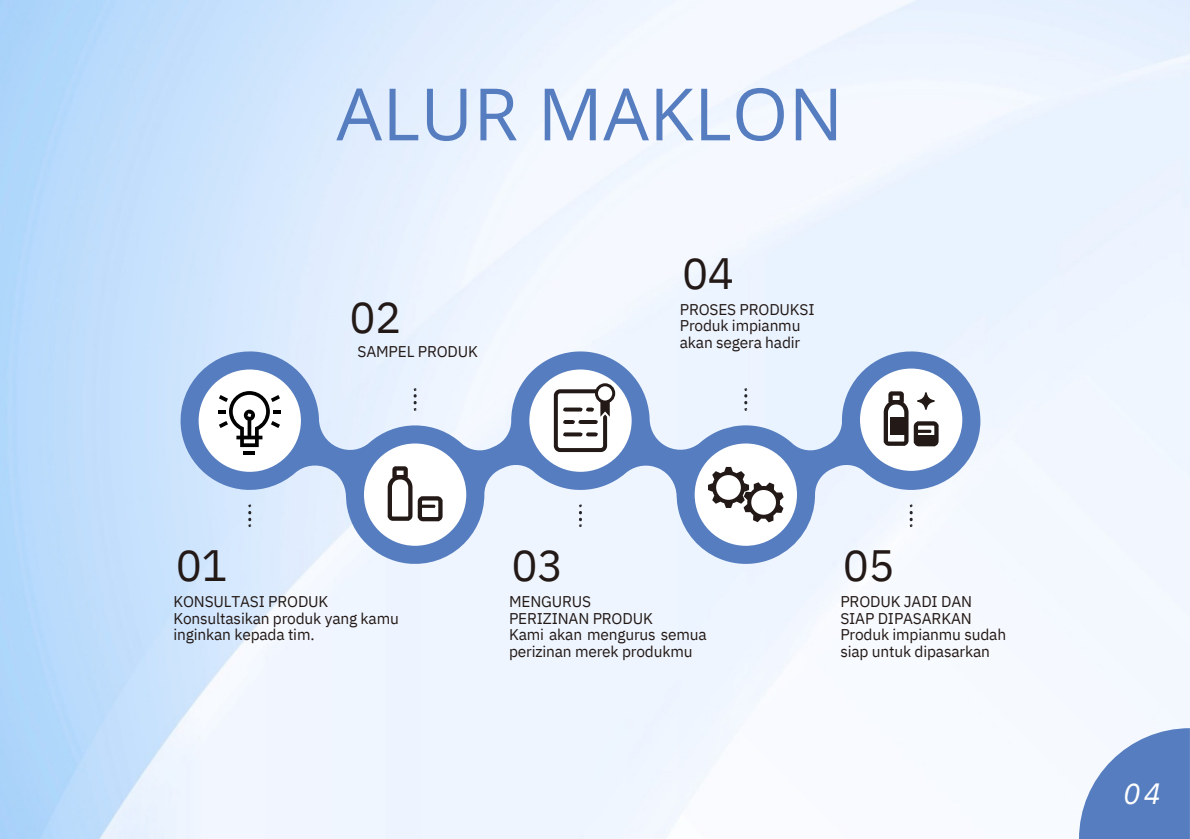
<style>
.page{position:relative;width:1190px;height:839px;background:#fff}
.page>*{position:absolute;margin:0;border:0;box-sizing:border-box;transform-origin:0 0}
.t1{font:72.2px "Open Sans";letter-spacing:.005em;color:#557dbf}
.t2{font:43.8px "IBM Plex Sans";letter-spacing:-.01em;color:#231916}
.t3{font:italic 29.2px "IBM Plex Sans";color:#fff}
.t4{font:15.6px/16.4px "IBM Plex Sans";letter-spacing:-.01em;color:#231916}
</style>
<div class="page">
<svg style="left:177px;top:348px;width:803px;height:220px;background:#bed0ec"></svg>
<div style="left:199px;top:369px;width:102px;height:103px;background:#fff;border-radius:50%"></div>
<svg style="left:218px;top:391px;width:63px;height:63px"></svg>
<svg style="left:414px;top:388px;width:3px;height:23px"></svg>
<svg style="left:744px;top:388px;width:3px;height:23px"></svg>
<svg style="left:248px;top:504px;width:3px;height:23px"></svg>
<svg style="left:579px;top:504px;width:3px;height:23px"></svg>
<svg style="left:910px;top:504px;width:3px;height:23px"></svg>
<div style="left:529px;top:369px;width:103px;height:103px;background:#fff;border-radius:50%"></div>
<div style="left:554px;top:389px;width:53px;height:63px;border:4px solid #231916;border-radius:4px"></div>
<svg style="left:563px;top:432px;width:35px;height:4px"></svg>
<svg style="left:563px;top:398px;width:47px;height:26px"></svg>
<div style="left:596px;top:385px;width:18px;height:17px;background:#fff;border-radius:50%"></div>
<div style="left:595px;top:383px;width:20px;height:20px;border:3px solid #231916;border-radius:50%"></div>
<div style="left:695px;top:443px;width:102px;height:102px;background:#fff;border-radius:50%"></div>
<svg style="left:708px;top:467px;width:76px;height:55px"></svg>
<div style="left:364px;top:443px;width:102px;height:102px;background:#fff;border-radius:50%"></div>
<svg style="left:388px;top:466px;width:24px;height:54px"></svg>
<svg style="left:418px;top:496px;width:25px;height:25px"></svg>
<div style="left:860px;top:368px;width:102px;height:103px;background:#fff;border-radius:50%"></div>
<svg style="left:884px;top:391px;width:24px;height:55px"></svg>
<svg style="left:914px;top:421px;width:25px;height:25px"></svg>
<svg style="left:917px;top:392px;width:17px;height:17px"></svg>
<div style="left:890px;top:416px;width:16px;height:18px;background:#231916"></div>
<div style="left:916px;top:434px;width:19px;height:10px;background:#231916"></div>
<svg style="left:1079px;top:728px;width:111px;height:110px"></svg>
<p class="t1" style="left:336px;top:63px;width:508px">ALUR MAKLON</p>
<p class="t2" style="left:349px;top:288px;width:54px">02</p>
<p class="t4" style="left:358px;top:343px;width:122px">SAMPEL PRODUK</p>
<p class="t2" style="left:682px;top:244px;width:54px">04</p>
<p class="t4" style="left:680px;top:301px;width:136px">PROSES PRODUKSI<br>Produk impianmu akan segera hadir</p>
<p class="t2" style="left:176px;top:536px;width:54px">01</p>
<p class="t4" style="left:173px;top:593px;width:227px">KONSULTASI PRODUK<br>Konsultasikan produk yang kamu inginkan kepada tim.</p>
<p class="t2" style="left:511px;top:536px;width:54px">03</p>
<p class="t4" style="left:509px;top:593px;width:84px">MENGURUS</p>
<p class="t4" style="left:509px;top:609px;width:145px">PERIZINAN PRODUK</p>
<p class="t4" style="left:509px;top:626px;width:199px">Kami akan mengurus semua perizinan merek produkmu</p>
<p class="t2" style="left:843px;top:536px;width:54px">05</p>
<p class="t4" style="left:840px;top:593px;width:167px">PRODUK JADI DAN<br>SIAP DIPASARKAN<br>Produk impianmu sudah siap untuk dipasarkan</p>
<p class="t3" style="left:1123px;top:774px;width:39px">04</p>
</div>
